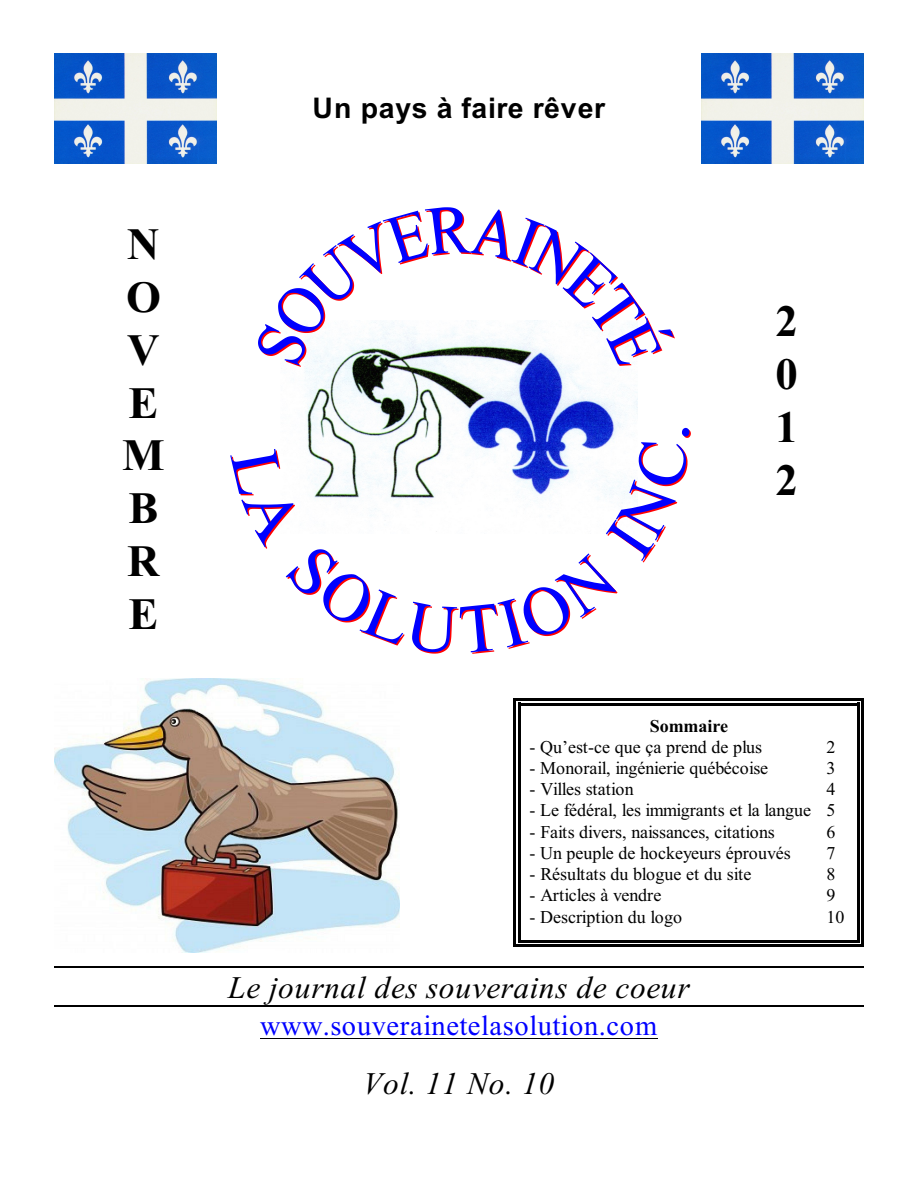
<style>
.page{position:relative;width:918px;height:1188px;background:#fff}
.page>*{position:absolute;margin:0;border:0;box-sizing:border-box;transform-origin:0 0}
.t1{font:700 44.85px/52.8px "Times New Roman";color:#000}
.t2{font:italic 31.35px "Times New Roman";letter-spacing:.03em;color:#000}
.t3{font:28.5px "Times New Roman";letter-spacing:.02em;color:#00f}
.t4{font:700 28.5px "Arial";letter-spacing:.03em;color:#000}
.t5{font:18px "Times New Roman";color:#000}
.t6{font:700 18px "Times New Roman";color:#000}
</style>
<div class="page">
<img style="left:701px;top:53px;width:162px;height:111px">
<hr style="left:518px;top:703px;width:2px;height:240px;background:#000">
<hr style="left:857px;top:703px;width:3px;height:240px;background:#000">
<hr style="left:518px;top:703px;width:342px;height:2px;background:#000">
<hr style="left:518px;top:940px;width:342px;height:3px;background:#000">
<hr style="left:513px;top:698px;width:3px;height:249px;background:#000">
<hr style="left:861px;top:698px;width:3px;height:249px;background:#000">
<hr style="left:513px;top:698px;width:351px;height:3px;background:#000">
<hr style="left:513px;top:945px;width:351px;height:2px;background:#000">
<img style="left:55px;top:53px;width:162px;height:111px">
<img style="left:304px;top:367px;width:333px;height:131px">
<img style="left:54px;top:678px;width:346px;height:274px">
<hr style="left:260px;top:1038px;width:398px;height:1px;background:#000">
<hr style="left:54px;top:966px;width:810px;height:2px;background:#000">
<hr style="left:54px;top:1005px;width:810px;height:2px;background:#000">
<svg style="left:258px;top:207px;width:417px;height:160px"></svg>
<svg style="left:230px;top:449px;width:175px;height:197px"></svg>
<svg style="left:412px;top:428px;width:279px;height:226px"></svg>
<h1 class="t1" style="left:122px;top:222px;width:44px">N<br>O<br>V<br>E<br>M<br>B<br>R<br>E</h1>
<h3 class="t4" style="left:312px;top:97px;width:294px">Un pays à faire rêver</h3>
<h1 class="t1" style="left:775px;top:300px;width:24px;text-align:justify">2<br>0<br>1<br>2</h1>
<p class="t6" style="left:650px;top:720px;width:80px">Sommaire</p>
<p class="t5" style="left:530px;top:740px;width:234px">- Qu’est-ce que ça prend de plus</p>
<p class="t5" style="left:827px;top:740px;width:10px">2</p>
<p class="t5" style="left:530px;top:762px;width:240px">- Monorail, ingénierie québécoise</p>
<p class="t5" style="left:827px;top:762px;width:10px">3</p>
<p class="t5" style="left:530px;top:783px;width:106px">- Villes station</p>
<p class="t5" style="left:827px;top:783px;width:10px">4</p>
<p class="t5" style="left:530px;top:804px;width:307px">- Le fédéral, les immigrants et la langue 5</p>
<p class="t5" style="left:530px;top:825px;width:247px">- Faits divers, naissances, citations</p>
<p class="t5" style="left:827px;top:825px;width:10px">6</p>
<p class="t5" style="left:530px;top:846px;width:263px">- Un peuple de hockeyeurs éprouvés</p>
<p class="t5" style="left:827px;top:846px;width:10px">7</p>
<p class="t5" style="left:530px;top:868px;width:223px">- Résultats du blogue et du site</p>
<p class="t5" style="left:827px;top:868px;width:10px">8</p>
<p class="t5" style="left:530px;top:889px;width:133px">- Articles à vendre</p>
<p class="t5" style="left:826px;top:889px;width:10px">9</p>
<p class="t5" style="left:530px;top:910px;width:154px">- Description du logo</p>
<p class="t5" style="left:827px;top:910px;width:19px">10</p>
<h2 class="t2" style="left:228px;top:977px;width:463px">Le journal des souverains de coeur</h2>
<h3 class="t3" style="left:260px;top:1016px;width:398px">www.souverainetelasolution.com</h3>
<h2 class="t2" style="left:363px;top:1072px;width:193px">Vol. 11 No. 10</h2>
</div>
